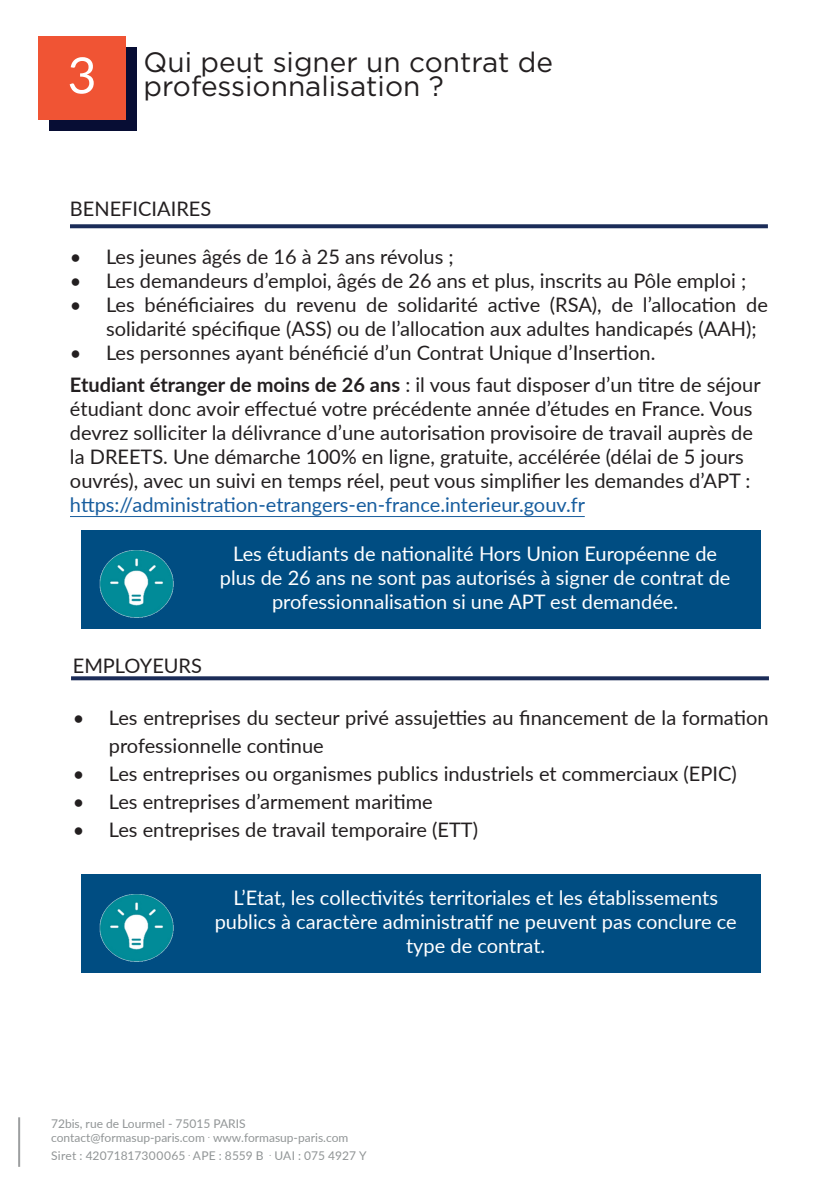
<style>
.page{position:relative;width:840px;height:1191px;background:#fff}
.page>*{position:absolute;margin:0;border:0;box-sizing:border-box;transform-origin:0 0}
.t1{font:50px "Lato";color:#fff}
.Titre_cahier{font:28px/24px "Gotham";color:#231f20}
.Style_de_paragraphe{font:20px/24px "Lato";color:#231f20}
.t2{font:20px/24px "Lato";color:#fff;text-align:center}
.t3{font:12px "Lato";color:#919596}
.s1{font-weight:700}
.s2{color:#175d9e}
</style>
<div class="page">
<div style="left:49px;top:47px;width:88px;height:84px;background:#070d34"></div>
<div style="left:38px;top:36px;width:88px;height:83px;background:#f05434"></div>
<svg style="left:70px;top:224px;width:697px;height:4px;background:#2a3a63"></svg>
<svg style="left:71px;top:676px;width:697px;height:4px;background:#2c3c65"></svg>
<hr style="left:18px;top:1117px;width:2px;height:49px;background:#9c9e9f">
<div style="left:81px;top:530px;width:679px;height:99px;background:#004d82"></div>
<img style="left:99px;top:550px;width:74px;height:68px">
<div style="left:81px;top:874px;width:679px;height:99px;background:#004d82"></div>
<img style="left:100px;top:894px;width:73px;height:68px">
<hr style="left:70px;top:516px;width:514px;height:1px;background:#175d9e">
<p class="t1" style="left:67px;top:39px;width:31px">3</p>
<p class="Titre_cahier" style="left:143px;top:50px;width:411px">Qui peut signer un contrat de professionnalisation ?</p>
<p class="Style_de_paragraphe" style="left:70px;top:195px;width:143px">BENEFICIAIRES</p>
<p class="Style_de_paragraphe" style="left:70px;top:243px;width:385px">• Les jeunes âgés de 16 à 25 ans révolus ;</p>
<p class="Style_de_paragraphe" style="left:70px;top:267px;width:677px">• Les demandeurs d’emploi, âgés de 26 ans et plus, inscrits au Pôle emploi ;</p>
<p class="Style_de_paragraphe" style="left:106px;top:291px;width:663px;text-indent:-36px">• Les bénéficiaires du revenu de solidarité active (RSA), de l’allocation de solidarité spécifique (ASS) ou de l’allocation aux adultes handicapés (AAH);</p>
<p class="Style_de_paragraphe" style="left:70px;top:339px;width:586px">• Les personnes ayant bénéficié d’un Contrat Unique d’Insertion.</p>
<p class="Style_de_paragraphe" style="left:70px;top:372px;width:691px"><span class="s1">Etudiant étranger de moins de 26 ans</span> : il vous faut disposer d’un titre de séjour étudiant donc avoir effectué votre précédente année d’études en France. Vous devrez solliciter la délivrance d’une autorisation provisoire de travail auprès de la DREETS. Une démarche 100% en ligne, gratuite, accélérée (délai de 5 jours ouvrés), avec un suivi en temps réel, peut vous simplifier les demandes d’APT : <span class="s2">https://administration-etrangers-en-france.interieur.gouv.fr</span></p>
<p class="t2" style="left:220px;top:541px;width:512px">Les étudiants de nationalité Hors Union Européenne de plus de 26 ans ne sont pas autorisés à signer de contrat de professionnalisation si une APT est demandée.</p>
<p class="Style_de_paragraphe" style="left:73px;top:653px;width:131px">EMPLOYEURS</p>
<p class="Style_de_paragraphe" style="left:109px;top:703px;width:661px;line-height:28px;text-indent:-36px">• Les entreprises du secteur privé assujetties au financement de la formation professionnelle continue</p>
<p class="Style_de_paragraphe" style="left:73px;top:761px;width:665px">• Les entreprises ou organismes publics industriels et commerciaux (EPIC)</p>
<p class="Style_de_paragraphe" style="left:73px;top:789px;width:361px">• Les entreprises d’armement maritime</p>
<p class="Style_de_paragraphe" style="left:73px;top:817px;width:406px">• Les entreprises de travail temporaire (ETT)</p>
<p class="t2" style="left:215px;top:885px;width:523px">L’Etat, les collectivités territoriales et les établissements publics à caractère administratif ne peuvent pas conclure ce type de contrat.</p>
<p class="t3" style="left:51px;top:1114px;width:196px">72bis, rue de Lourmel - 75015 PARIS</p>
<p class="t3" style="left:51px;top:1129px;width:299px">contact@formasup-paris.com <sup>.</sup> www.formasup-paris.com</p>
<p class="t3" style="left:51px;top:1147px;width:317px">Siret : 42071817300065 <sup>.</sup> APE : 8559 B <sup>.</sup> UAI : 075 4927 Y</p>
</div>
